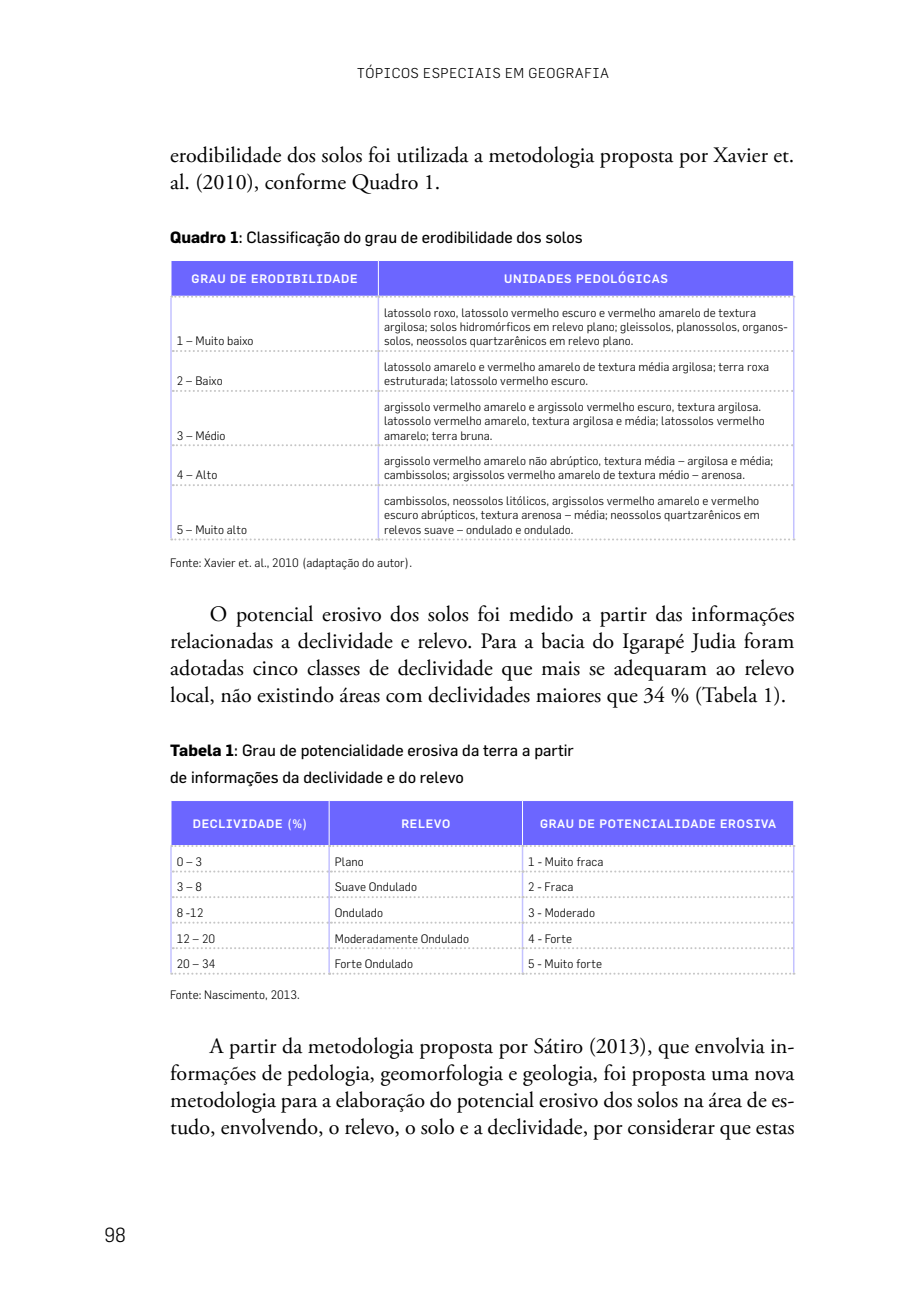
<style>
.page{position:relative;width:908px;height:1304px;background:#fff}
.page>*{position:absolute;margin:0;border:0;box-sizing:border-box;transform-origin:0 0}
.t1{font:22px/27px "Adobe Garamond Pro";color:#000;text-align:justify}
.t2{font:300 20px "Flama";color:#000}
.t3{font:16px/27px "Flama";color:#000}
.t4{font:300 14px "Flama";letter-spacing:.04em;color:#000}
.t5{font:300 12px/14.4px "Flama";color:#000}
.t6{font:500 12px "Flama";letter-spacing:.06em;color:#fff}
.s1{font-weight:700}
</style>
<div class="page">
<hr style="left:377px;top:298px;width:2px;height:52px;background:#c4c2ff">
<hr style="left:377px;top:352px;width:2px;height:38px;background:#c4c2ff">
<hr style="left:377px;top:392px;width:2px;height:52px;background:#c4c2ff">
<hr style="left:377px;top:446px;width:2px;height:38px;background:#c4c2ff">
<hr style="left:377px;top:486px;width:2px;height:52px;background:#c4c2ff">
<svg style="left:173px;top:350px;width:619px;height:2px"></svg>
<svg style="left:173px;top:390px;width:619px;height:2px"></svg>
<svg style="left:173px;top:444px;width:619px;height:2px"></svg>
<svg style="left:173px;top:484px;width:619px;height:2px"></svg>
<svg style="left:171px;top:261px;width:623px;height:37px;background:#746ffd"></svg>
<hr style="left:170px;top:298px;width:2px;height:53px;background:#c4c2ff">
<hr style="left:792px;top:298px;width:2px;height:53px;background:#c4c2ff">
<hr style="left:170px;top:351px;width:2px;height:40px;background:#c4c2ff">
<hr style="left:792px;top:351px;width:2px;height:40px;background:#c4c2ff">
<hr style="left:170px;top:391px;width:2px;height:54px;background:#c4c2ff">
<hr style="left:792px;top:391px;width:2px;height:54px;background:#c4c2ff">
<hr style="left:170px;top:445px;width:2px;height:40px;background:#c4c2ff">
<hr style="left:792px;top:445px;width:2px;height:40px;background:#c4c2ff">
<hr style="left:170px;top:485px;width:2px;height:53px;background:#c4c2ff">
<hr style="left:792px;top:485px;width:2px;height:53px;background:#c4c2ff">
<svg style="left:171px;top:538px;width:623px;height:2px"></svg>
<svg style="left:172px;top:847px;width:620px;height:126px"></svg>
<hr style="left:521px;top:847px;width:2px;height:24px;background:#c4c2ff">
<hr style="left:521px;top:873px;width:2px;height:23px;background:#c4c2ff">
<hr style="left:521px;top:898px;width:2px;height:24px;background:#c4c2ff">
<hr style="left:521px;top:924px;width:2px;height:23px;background:#c4c2ff">
<hr style="left:521px;top:949px;width:2px;height:24px;background:#c4c2ff">
<svg style="left:173px;top:871px;width:619px;height:2px"></svg>
<svg style="left:173px;top:896px;width:619px;height:2px"></svg>
<svg style="left:173px;top:922px;width:619px;height:2px"></svg>
<svg style="left:173px;top:947px;width:619px;height:2px"></svg>
<hr style="left:792px;top:847px;width:2px;height:25px;background:#c4c2ff">
<hr style="left:792px;top:872px;width:2px;height:25px;background:#c4c2ff">
<hr style="left:792px;top:897px;width:2px;height:26px;background:#c4c2ff">
<hr style="left:792px;top:923px;width:2px;height:25px;background:#c4c2ff">
<hr style="left:792px;top:948px;width:2px;height:25px;background:#c4c2ff">
<div style="left:171px;top:801px;width:623px;height:46px;background:#6c66ff"></div>
<hr style="left:170px;top:847px;width:2px;height:25px;background:#c4c2ff">
<hr style="left:328px;top:847px;width:2px;height:25px;background:#c4c2ff">
<hr style="left:170px;top:872px;width:2px;height:25px;background:#c4c2ff">
<hr style="left:328px;top:872px;width:2px;height:25px;background:#c4c2ff">
<hr style="left:170px;top:897px;width:2px;height:26px;background:#c4c2ff">
<hr style="left:328px;top:897px;width:2px;height:26px;background:#c4c2ff">
<hr style="left:170px;top:923px;width:2px;height:25px;background:#c4c2ff">
<hr style="left:328px;top:923px;width:2px;height:25px;background:#c4c2ff">
<hr style="left:170px;top:948px;width:2px;height:25px;background:#c4c2ff">
<hr style="left:328px;top:948px;width:2px;height:25px;background:#c4c2ff">
<svg style="left:171px;top:973px;width:623px;height:2px"></svg>
<h2 class="t2" style="left:104px;top:1223px;width:23px">98</h2>
<p class="t4" style="left:357px;top:64px;width:253px">TÓPICOS ESPECIAIS EM GEOGRAFIA</p>
<h1 class="t1" style="left:170px;top:142px;width:625px">erodibilidade dos solos foi utilizada a metodologia proposta por Xavier et. al. (2010), conforme Quadro 1.</h1>
<h3 class="t3" style="left:170px;top:223px;width:414px"><span class="s1">Quadro 1</span>: Classificação do grau de erodibilidade dos solos</h3>
<p class="t6" style="left:191px;top:271px;width:167px">GRAU DE ERODIBILIDADE</p>
<p class="t6" style="left:504px;top:271px;width:165px">UNIDADES PEDOLÓGICAS</p>
<p class="t5" style="left:177px;top:334px;width:78px">1 – Muito baixo</p>
<p class="t5" style="left:177px;top:374px;width:48px">2 – Baixo</p>
<p class="t5" style="left:177px;top:428px;width:50px">3 – Médio</p>
<p class="t5" style="left:177px;top:468px;width:42px">4 – Alto</p>
<p class="t5" style="left:384px;top:305px;width:405px">latossolo roxo, latossolo vermelho escuro e vermelho amarelo de textura argilosa; solos hidromórficos em relevo plano; gleissolos, planossolos, organos&shy;solos, neossolos quartzarênicos em relevo plano.</p>
<p class="t5" style="left:384px;top:359px;width:386px">latossolo amarelo e vermelho amarelo de textura média argilosa; terra roxa estruturada; latossolo vermelho escuro.</p>
<p class="t5" style="left:384px;top:399px;width:382px">argissolo vermelho amarelo e argissolo vermelho escuro, textura argilosa. latossolo vermelho amarelo, textura argilosa e média; latossolos vermelho amarelo; terra bruna.</p>
<p class="t5" style="left:384px;top:453px;width:390px">argissolo vermelho amarelo não abrúptico, textura média – argilosa e média; cambissolos; argissolos vermelho amarelo de textura médio – arenosa.</p>
<p class="t5" style="left:384px;top:493px;width:377px;text-align:justify">cambissolos, neossolos litólicos, argissolos vermelho amarelo e vermelho escuro abrúpticos, textura arenosa – média; neossolos quartzarênicos em relevos suave – ondulado e ondulado.</p>
<p class="t5" style="left:170px;top:555px;width:243px">Fonte: Xavier et. al., 2010 (adaptação do autor).</p>
<p class="t1" style="left:170px;top:601px;width:625px;text-indent:40px">O potencial erosivo dos solos foi medido a partir das informações relacionadas a declividade e relevo. Para a bacia do Igarapé Judia foram adotadas cinco classes de declividade que mais se adequaram ao relevo local, não existindo áreas com declividades maiores que 34 % (Tabela 1).</p>
<h3 class="t3" style="left:170px;top:736px;width:405px"><span class="s1">Tabela 1</span>: Grau de potencialidade erosiva da terra a partir de informações da declividade e do relevo</h3>
<p class="t6" style="left:193px;top:816px;width:116px">DECLIVIDADE (%)</p>
<p class="t6" style="left:401px;top:816px;width:50px">RELEVO</p>
<p class="t6" style="left:540px;top:816px;width:237px">GRAU DE POTENCIALIDADE EROSIVA</p>
<p class="t5" style="left:176px;top:854px;width:27px">0 – 3</p>
<p class="t5" style="left:334px;top:854px;width:31px">Plano</p>
<p class="t5" style="left:528px;top:854px;width:77px">1 - Muito fraca</p>
<p class="t5" style="left:176px;top:880px;width:27px">3 – 8</p>
<p class="t5" style="left:334px;top:880px;width:84px">Suave Ondulado</p>
<p class="t5" style="left:528px;top:880px;width:47px">2 - Fraca</p>
<p class="t5" style="left:176px;top:905px;width:28px">8 -12</p>
<p class="t5" style="left:334px;top:905px;width:50px">Ondulado</p>
<p class="t5" style="left:528px;top:905px;width:68px">3 - Moderado</p>
<p class="t5" style="left:176px;top:931px;width:40px">12 – 20</p>
<p class="t5" style="left:334px;top:931px;width:136px">Moderadamente Ondulado</p>
<p class="t5" style="left:528px;top:931px;width:45px">4 - Forte</p>
<p class="t5" style="left:176px;top:956px;width:40px">20 – 34</p>
<p class="t5" style="left:334px;top:956px;width:80px">Forte Ondulado</p>
<p class="t5" style="left:528px;top:956px;width:75px">5 - Muito forte</p>
<p class="t5" style="left:170px;top:987px;width:131px">Fonte: Nascimento, 2013.</p>
<p class="t1" style="left:170px;top:1033px;width:625px;text-indent:40px">A partir da metodologia proposta por Sátiro (2013), que envolvia in&shy;formações de pedologia, geomorfologia e geologia, foi proposta uma nova metodologia para a elaboração do potencial erosivo dos solos na área de es&shy;tudo, envolvendo, o relevo, o solo e a declividade, por considerar que estas</p>
<p class="t5" style="left:177px;top:522px;width:72px">5 – Muito alto</p>
</div>
